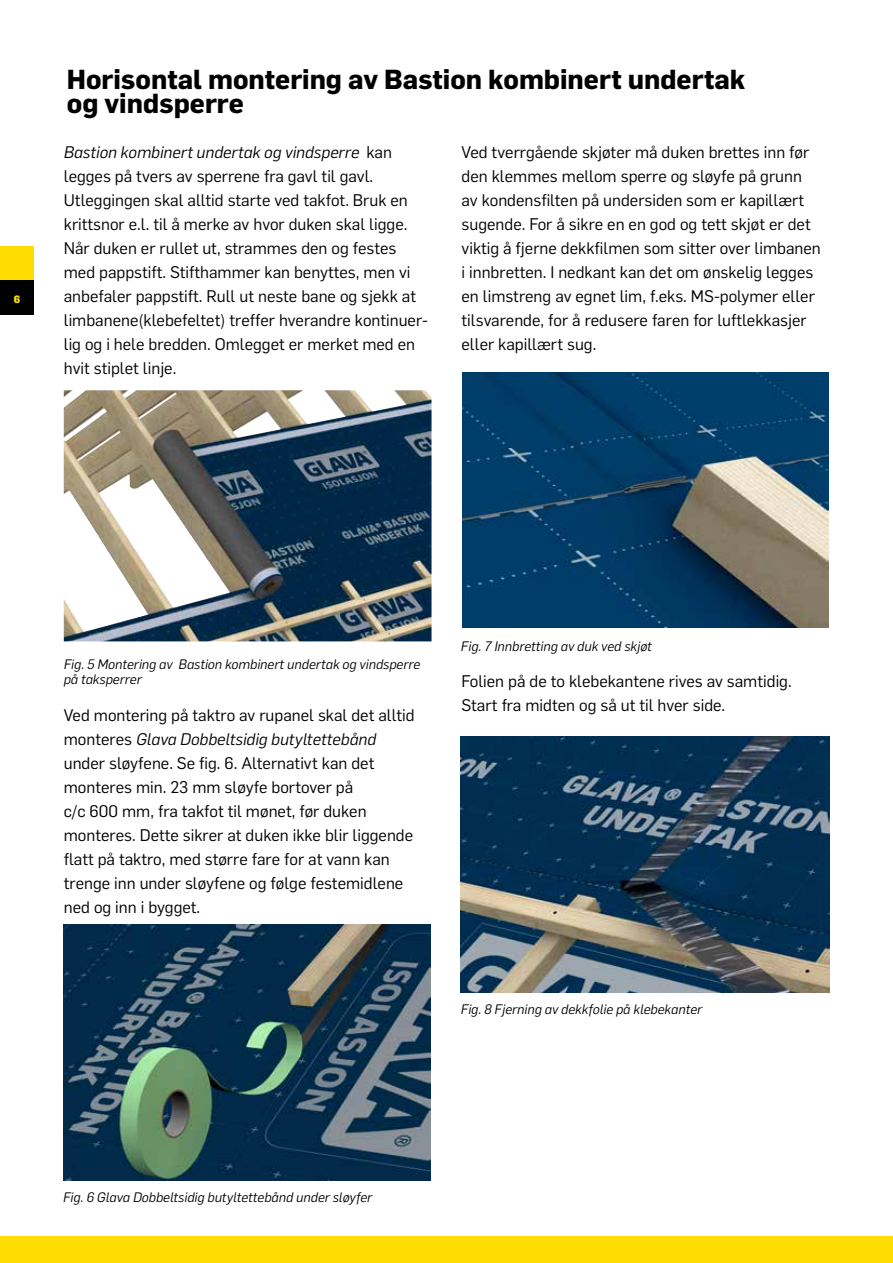
<style>
.page{position:relative;width:893px;height:1263px;background:#fff}
.page>*{position:absolute;margin:0;border:0;box-sizing:border-box;transform-origin:0 0}
.t1{font:700 27px/24px "Flama";color:#000}
.t2{font:16.5px/24px "Flama";color:#000}
.t3{font:italic 13.5px/15px "Flama";color:#000}
.t4{font:800 10.5px "Flama";color:#fd0}
.s1{font-style:italic}
</style>
<div class="page">
<div style="left:0;top:247px;width:34px;height:34px;background:#fd0"></div>
<div style="left:0;top:281px;width:34px;height:34px;background:#000"></div>
<div style="left:0;top:1236px;width:893px;height:27px;background:#fd0"></div>
<img style="left:64px;top:390px;width:368px;height:251px">
<img style="left:64px;top:924px;width:367px;height:256px">
<img style="left:463px;top:372px;width:365px;height:256px">
<img style="left:461px;top:736px;width:368px;height:256px">
<p class="t4" style="left:14px;top:291px;width:8px">6</p>
<h1 class="t1" style="left:67px;top:66px;width:680px">Horisontal montering av Bastion kombinert undertak og vindsperre</h1>
<p class="t2" style="left:64px;top:139px;width:366px"><span class="s1">Bastion kombinert undertak og vindsperre</span> kan legges på tvers av sperrene fra gavl til gavl.<br>Utleggingen skal alltid starte ved takfot. Bruk en krittsnor e.l. til å merke av hvor duken skal ligge.<br>Når duken er rullet ut, strammes den og festes med pappstift. Stifthammer kan benyttes, men vi anbefaler pappstift. Rull ut neste bane og sjekk at limbanene(klebefeltet) treffer hverandre kontinuer&shy;lig og i hele bredden. Omlegget er merket med en hvit stiplet linje.</p>
<p class="t2" style="left:462px;top:139px;width:361px">Ved tverrgående skjøter må duken brettes inn før den klemmes mellom sperre og sløyfe på grunn av kondensfilten på undersiden som er kapillært sugende. For å sikre en en god og tett skjøt er det viktig å fjerne dekkfilmen som sitter over limbanen i innbretten. I nedkant kan det om ønskelig legges en limstreng av egnet lim, f.eks. MS-polymer eller tilsvarende, for å redusere faren for luftlekkasjer eller kapillært sug.</p>
<p class="t3" style="left:64px;top:656px;width:358px">Fig. 5 Montering av Bastion kombinert undertak og vindsperre på taksperrer</p>
<p class="t2" style="left:64px;top:702px;width:352px">Ved montering på taktro av rupanel skal det alltid monteres <span class="s1">Glava Dobbeltsidig butyltettebånd </span>under sløyfene. Se fig. 6. Alternativt kan det monteres min. 23 mm sløyfe bortover på<br>c/c 600 mm, fra takfot til mønet, før duken monteres. Dette sikrer at duken ikke blir liggende flatt på taktro, med større fare for at vann kan trenge inn under sløyfene og følge festemidlene ned og inn i bygget.</p>
<p class="t3" style="left:461px;top:638px;width:193px">Fig. 7 Innbretting av duk ved skjøt</p>
<p class="t2" style="left:462px;top:668px;width:332px">Folien på de to klebekantene rives av samtidig.<br>Start fra midten og så ut til hver side.</p>
<p class="t3" style="left:461px;top:1001px;width:243px">Fig. 8 Fjerning av dekkfolie på klebekanter</p>
<p class="t3" style="left:63px;top:1189px;width:311px">Fig. 6 Glava Dobbeltsidig butyltettebånd under sløyfer</p>
</div>
